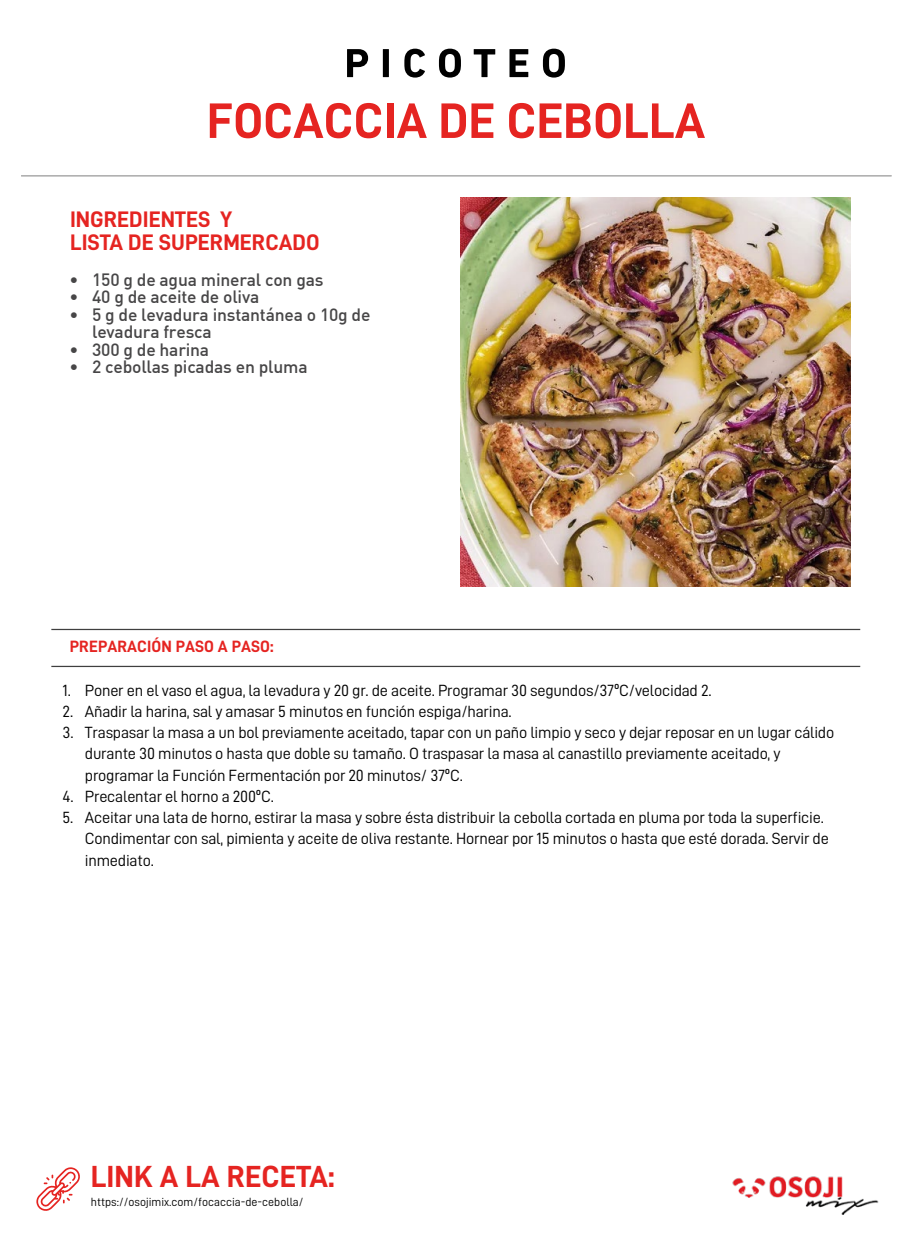
<style>
.page{position:relative;width:912px;height:1250px;background:#fff}
.page>*{position:absolute;margin:0;border:0;box-sizing:border-box;transform-origin:0 0}
.t1{font:50px "D DIN Bold";color:#e52421}
.t2{font:30.62px "D DIN Bold";color:#e52421}
.t3{font:22.5px/23.1px "D DIN Bold";color:#e52421}
.t4{font:500 17.5px/17.5px "DIN";letter-spacing:-.01em;color:#474647}
.t5{font:16.38px "D DIN Bold";letter-spacing:.005em;color:#e52421}
.t6{font:16.25px/21.2px "D DIN";letter-spacing:-.015em;color:#020202}
.t7{font:11.88px "D DIN";color:#000}
</style>
<div class="page">
<svg style="left:347px;top:49px;width:21px;height:28px"></svg>
<div style="left:383px;top:49px;width:6px;height:28px;background:#000"></div>
<svg style="left:404px;top:49px;width:21px;height:29px"></svg>
<svg style="left:439px;top:49px;width:22px;height:29px"></svg>
<svg style="left:473px;top:49px;width:22px;height:28px"></svg>
<svg style="left:509px;top:49px;width:19px;height:28px"></svg>
<svg style="left:542px;top:49px;width:22px;height:29px"></svg>
<hr style="left:21px;top:175px;width:870px;height:1px;background:#b0b0b0">
<img style="left:732px;top:1176px;width:147px;height:39px">
<svg style="left:36px;top:1167px;width:44px;height:44px"></svg>
<hr style="left:51px;top:666px;width:809px;height:1px;background:#3f3f3f">
<hr style="left:51px;top:629px;width:809px;height:1px;background:#3f3f3f">
<img style="left:461px;top:197px;width:388px;height:389px">
<h1 class="t1" style="left:207px;top:93px;width:499px">FOCACCIA DE CEBOLLA</h1>
<h3 class="t3" style="left:70px;top:207px;width:251px">INGREDIENTES Y<br>LISTA DE SUPERMERCADO</h3>
<p class="t4" style="left:70px;top:270px;width:255px">• 150 g de agua mineral con gas</p>
<p class="t4" style="left:70px;top:288px;width:191px">• 40 g de aceite de oliva</p>
<p class="t4" style="left:92px;top:305px;width:280px;text-indent:-23px">• 5 g de levadura instantánea o 10g de levadura fresca</p>
<p class="t4" style="left:70px;top:340px;width:141px">• 300 g de harina</p>
<p class="t4" style="left:70px;top:358px;width:239px">• 2 cebollas picadas en pluma</p>
<p class="t5" style="left:70px;top:638px;width:205px">PREPARACIÓN PASO A PASO:</p>
<p class="t6" style="left:62px;top:679px;width:650px">1. Poner en el vaso el agua, la levadura y 20 gr. de aceite. Programar 30 segundos/37ºC/velocidad 2.</p>
<p class="t6" style="left:62px;top:700px;width:450px">2. Añadir la harina, sal y amasar 5 minutos en función espiga/harina.</p>
<p class="t6" style="left:85px;top:722px;width:750px;text-indent:-23px">3. Traspasar la masa a un bol previamente aceitado, tapar con un paño limpio y seco y dejar reposar en un lugar cálido durante 30 minutos o hasta que doble su tamaño. O traspasar la masa al canastillo previamente aceitado, y programar la Función Fermentación por 20 minutos/ 37ºC.</p>
<p class="t6" style="left:62px;top:785px;width:213px">4. Precalentar el horno a 200ºC.</p>
<p class="t6" style="left:85px;top:807px;width:745px;text-indent:-23px">5. Aceitar una lata de horno, estirar la masa y sobre ésta distribuir la cebolla cortada en pluma por toda la superficie.<br>Condimentar con sal, pimienta y aceite de oliva restante. Hornear por 15 minutos o hasta que esté dorada. Servir de inmediato.</p>
<h2 class="t2" style="left:91px;top:1160px;width:245px">LINK A LA RECETA:</h2>
<p class="t7" style="left:91px;top:1195px;width:214px">https://osojimix.com/focaccia-de-cebolla/</p>
</div>
